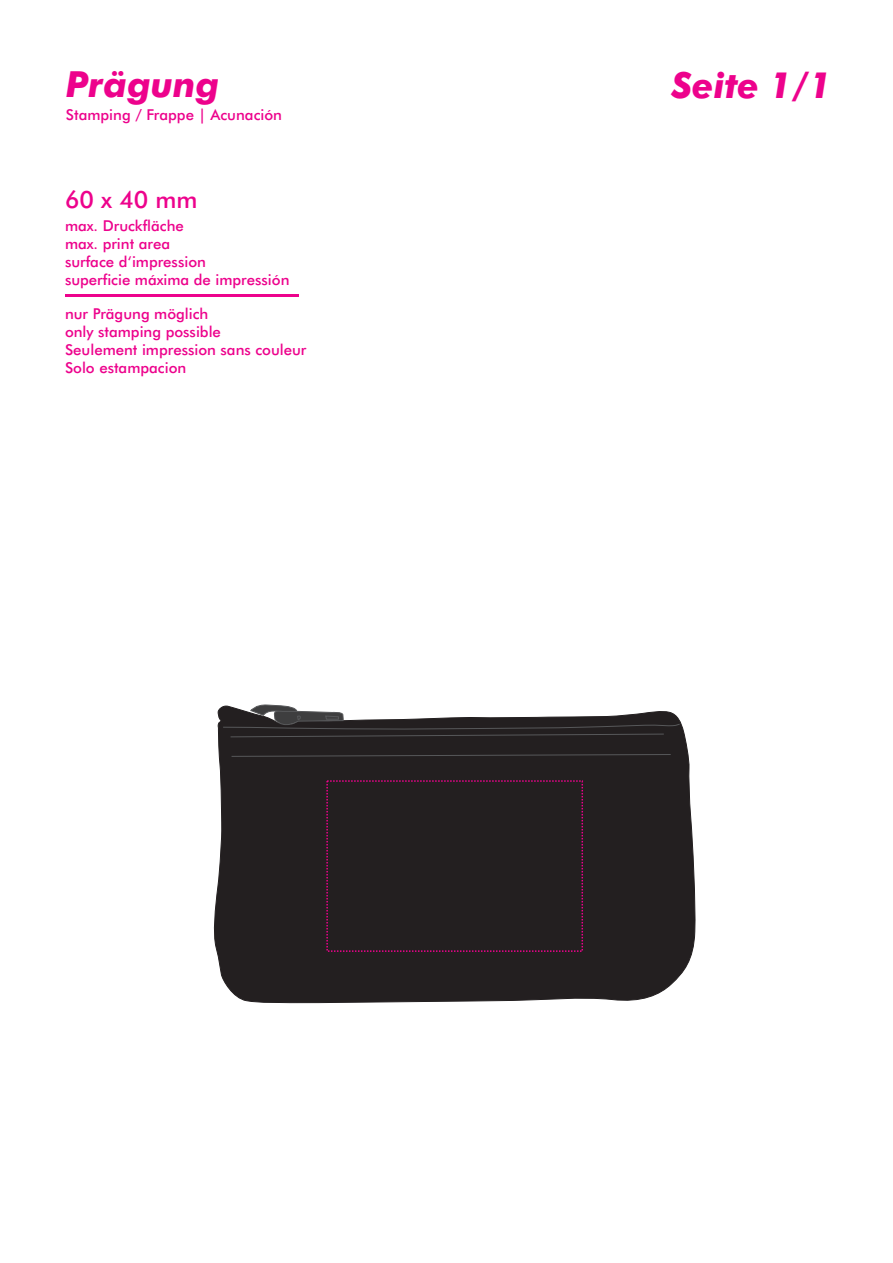
<style>
.page{position:relative;width:893px;height:1263px;background:#fff}
.page>*{position:absolute;margin:0;border:0;box-sizing:border-box;transform-origin:0 0}
.t1{font:italic 700 36px "Futura BT";color:#ed028c}
.t2{font:500 24px "Futura BT";color:#ed028c}
.t3{font:500 15px/18px "Futura BT";color:#ed028c}
</style>
<div class="page">
<hr style="left:65px;top:295px;width:234px;height:2px;background:#ed028c">
<div style="left:213px;top:706px;width:483px;height:298px;background:#231f20"></div>
<svg style="left:231px;top:754px;width:441px;height:3px"></svg>
<svg style="left:222px;top:704px;width:458px;height:34px"></svg>
<h1 class="t1" style="left:66px;top:69px;width:155px">Prägung</h1>
<p class="t3" style="left:66px;top:107px;width:218px">Stamping / Frappe | Acunación</p>
<h2 class="t2" style="left:65px;top:189px;width:134px">60 x 40 mm</h2>
<p class="t3" style="left:65px;top:218px;width:226px">max. Druckfläche<br>max. print area<br>surface d‘impression<br>superficie máxima de impressión</p>
<p class="t3" style="left:65px;top:306px;width:243px">nur Prägung möglich<br>only stamping possible<br>Seulement impression sans couleur<br>Solo estampacion</p>
<h1 class="t1" style="left:672px;top:71px;width:161px">Seite 1/1</h1>
</div>
